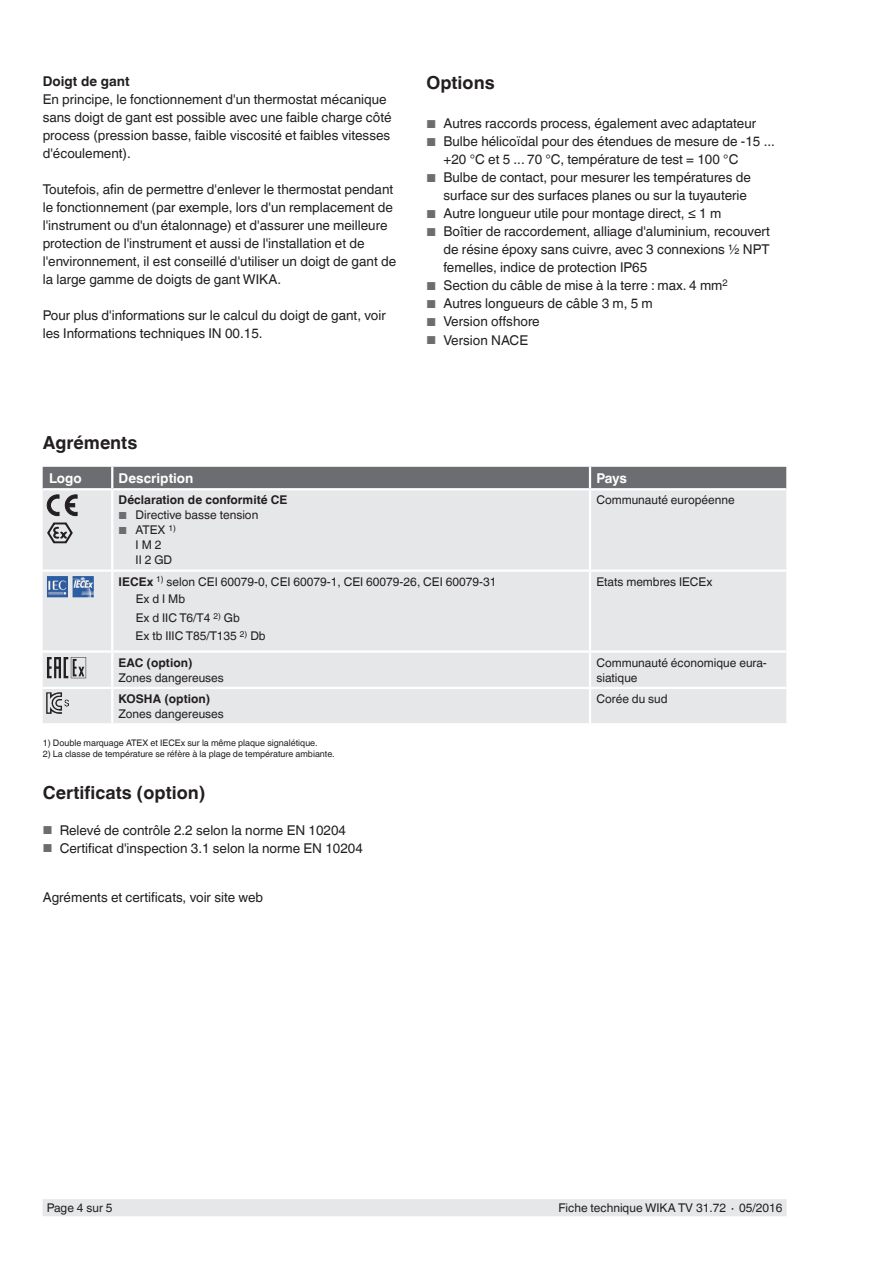
<style>
.page{position:relative;width:893px;height:1263px;background:#fff}
.page>*{position:absolute;margin:0;border:0;box-sizing:border-box;transform-origin:0 0}
.t1{font:700 18px "Helvetica World";color:#231f20}
.t2{font:13.5px/18px "Helvetica World";color:#231f20}
.t3{font:700 13.5px "Helvetica World";color:#fff}
.t4{font:700 13.5px "Helvetica World";color:#231f20}
.t5{font:12px/15px "Helvetica World";color:#231f20}
.t6{font:700 12px "Helvetica World";color:#231f20}
.t7{font:9px "Helvetica World";color:#231f20}
.s1{font-size:11.55px;color:#6c6d70}
.s2{font-size:10.2px;color:#6c6d70}
.s3{font-weight:700}
</style>
<div class="page">
<div style="left:43px;top:1199px;width:744px;height:17px;background:#e6e7e9"></div>
<div style="left:43px;top:467px;width:743px;height:21px;background:#6c6d70"></div>
<div style="left:43px;top:490px;width:743px;height:233px;background:#e6e7e9"></div>
<hr style="left:112px;top:650px;width:478px;height:3px;background:#fff">
<hr style="left:112px;top:687px;width:478px;height:2px;background:#fff">
<hr style="left:43px;top:569px;width:69px;height:3px;background:#fff">
<hr style="left:112px;top:569px;width:478px;height:3px;background:#fff">
<hr style="left:590px;top:569px;width:196px;height:3px;background:#fff">
<hr style="left:43px;top:650px;width:69px;height:3px;background:#fff">
<hr style="left:111px;top:689px;width:2px;height:34px;background:#fff">
<hr style="left:590px;top:650px;width:196px;height:3px;background:#fff">
<hr style="left:590px;top:687px;width:196px;height:2px;background:#fff">
<hr style="left:589px;top:689px;width:2px;height:34px;background:#fff">
<hr style="left:43px;top:687px;width:69px;height:2px;background:#fff">
<hr style="left:589px;top:490px;width:2px;height:79px;background:#fff">
<hr style="left:589px;top:572px;width:2px;height:78px;background:#fff">
<hr style="left:111px;top:490px;width:2px;height:79px;background:#fff">
<hr style="left:111px;top:572px;width:2px;height:78px;background:#fff">
<hr style="left:111px;top:467px;width:2px;height:21px;background:#fff">
<hr style="left:589px;top:467px;width:2px;height:21px;background:#fff">
<hr style="left:589px;top:653px;width:2px;height:34px;background:#fff">
<hr style="left:111px;top:653px;width:2px;height:34px;background:#fff">
<svg style="left:47px;top:495px;width:12px;height:21px"></svg>
<svg style="left:65px;top:495px;width:12px;height:21px"></svg>
<svg style="left:47px;top:522px;width:26px;height:22px"></svg>
<img style="left:47px;top:576px;width:47px;height:21px">
<svg style="left:47px;top:657px;width:39px;height:21px"></svg>
<img style="left:47px;top:692px;width:22px;height:21px">
<p class="t4" style="left:43px;top:74px;width:88px">Doigt de gant</p>
<p class="t2" style="left:43px;top:91px;width:350px">En principe, le fonctionnement d'un thermostat mécanique sans doigt de gant est possible avec une faible charge côté process (pression basse, faible viscosité et faibles vitesses d'écoulement).</p>
<p class="t2" style="left:43px;top:181px;width:355px">Toutefois, afin de permettre d'enlever le thermostat pendant le fonctionnement (par exemple, lors d'un remplacement de l'instrument ou d'un étalonnage) et d'assurer une meilleure protection de l'instrument et aussi de l'installation et de l'environnement, il est conseillé d'utiliser un doigt de gant de la large gamme de doigts de gant WIKA.</p>
<p class="t2" style="left:43px;top:307px;width:345px">Pour plus d'informations sur le calcul du doigt de gant, voir les Informations techniques IN 00.15.</p>
<h1 class="t1" style="left:426px;top:73px;width:70px">Options</h1>
<p class="t2" style="left:426px;top:115px;width:331px"><span class="s1">■</span> Autres raccords process, également avec adaptateur</p>
<p class="t2" style="left:443px;top:133px;width:333px;text-indent:-17px"><span class="s1">■</span> Bulbe hélicoïdal pour des étendues de mesure de -15 ... +20 °C et 5 ... 70 °C, température de test = 100 °C</p>
<p class="t2" style="left:426px;top:169px;width:326px;text-align:right"><span class="s1">■</span> Bulbe de contact, pour mesurer les températures de surface sur des surfaces planes ou sur la tuyauterie</p>
<p class="t2" style="left:426px;top:205px;width:296px"><span class="s1">■</span> Autre longueur utile pour montage direct, ≤ 1 m</p>
<p class="t2" style="left:443px;top:223px;width:328px;text-align:justify;text-indent:-17px"><span class="s1">■</span> Boîtier de raccordement, alliage d'aluminium, recouvert de résine époxy sans cuivre, avec 3 connexions ½ NPT femelles, indice de protection IP65</p>
<p class="t2" style="left:426px;top:277px;width:303px"><span class="s1">■</span> Section du câble de mise à la terre : max. 4 mm<sup>2</sup></p>
<p class="t2" style="left:426px;top:295px;width:228px"><span class="s1">■</span> Autres longueurs de câble 3 m, 5 m</p>
<p class="t2" style="left:426px;top:313px;width:115px"><span class="s1">■</span> Version offshore</p>
<p class="t2" style="left:426px;top:331px;width:103px"><span class="s1">■</span> Version NACE</p>
<h1 class="t1" style="left:43px;top:432px;width:96px">Agréments</h1>
<p class="t3" style="left:49px;top:470px;width:34px">Logo</p>
<p class="t3" style="left:119px;top:470px;width:76px">Description</p>
<p class="t3" style="left:596px;top:470px;width:32px">Pays</p>
<p class="t6" style="left:119px;top:493px;width:170px">Déclaration de conformité CE</p>
<p class="t5" style="left:119px;top:508px;width:141px"><span class="s2">■</span> Directive basse tension</p>
<p class="t5" style="left:136px;top:523px;width:42px;text-indent:-17px"><span class="s2">■</span> ATEX <sup>1)<br></sup>I M 2<br>II 2 GD</p>
<p class="t5" style="left:596px;top:493px;width:140px">Communauté européenne</p>
<p class="t5" style="left:136px;top:572px;width:362px;line-height:18.3px;text-indent:-17px"><span class="s3">IECEx</span> <sup>1)</sup> selon CEI 60079-0, CEI 60079-1, CEI 60079-26, CEI 60079-31<br>Ex d I Mb<br>Ex d IIC T6/T4 <sup>2)</sup> Gb<br>Ex tb IIIC T85/T135 <sup>2)</sup> Db</p>
<p class="t5" style="left:596px;top:574px;width:117px">Etats membres IECEx</p>
<p class="t6" style="left:119px;top:655px;width:75px">EAC (option)</p>
<p class="t5" style="left:119px;top:670px;width:107px">Zones dangereuses</p>
<p class="t5" style="left:596px;top:655px;width:172px">Communauté économique eura&shy;siatique</p>
<p class="t6" style="left:119px;top:692px;width:93px">KOSHA (option)</p>
<p class="t5" style="left:119px;top:706px;width:107px">Zones dangereuses</p>
<p class="t7" style="left:43px;top:738px;width:276px">1) Double marquage ATEX et IECEx sur la même plaque signalétique.</p>
<p class="t7" style="left:43px;top:748px;width:294px">2) La classe de température se réfère à la plage de température ambiante.</p>
<h1 class="t1" style="left:43px;top:782px;width:164px">Certificats (option)</h1>
<p class="t2" style="left:43px;top:821px;width:305px"><span class="s1">■</span> Relevé de contrôle 2.2 selon la norme EN 10204</p>
<p class="t2" style="left:43px;top:839px;width:322px"><span class="s1">■</span> Certificat d'inspection 3.1 selon la norme EN 10204</p>
<p class="t2" style="left:43px;top:889px;width:222px">Agréments et certificats, voir site web</p>
<p class="t5" style="left:596px;top:691px;width:73px">Corée du sud</p>
<p class="t5" style="left:47px;top:1200px;width:67px">Page 4 sur 5</p>
<p class="t5" style="left:558px;top:1200px;width:225px">Fiche technique WIKA TV 31.72 ∙ 05/2016</p>
</div>
